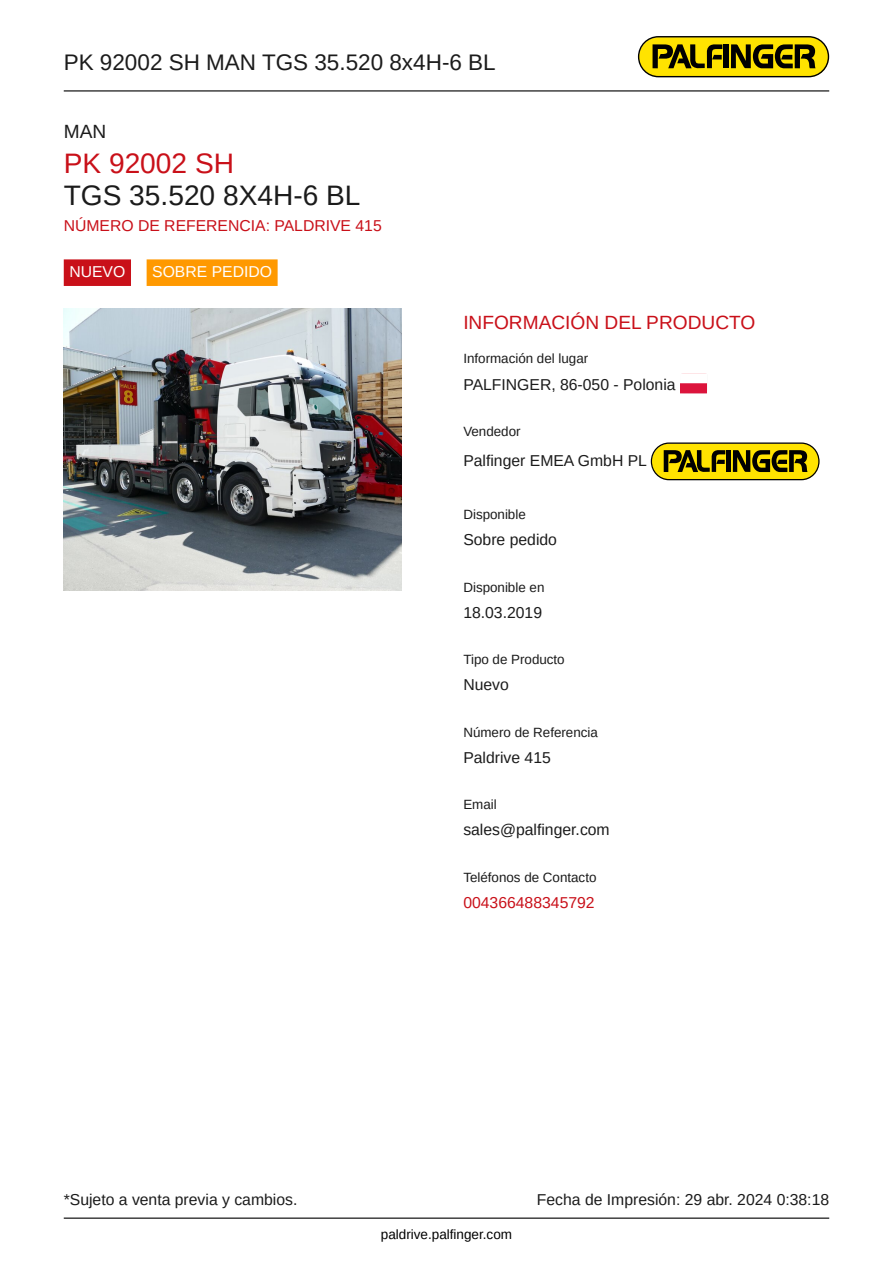
<style>
.page{position:relative;width:893px;height:1263px;background:#fff}
.page>*{position:absolute;margin:0;border:0;box-sizing:border-box;transform-origin:0 0}
.t1{font:28.2px "Arimo";color:#1b1b1b}
.t2{font:28.2px "Arimo";color:#c91019}
.t3{font:22.5px "Arimo";color:#1b1b1b}
.t4{font:19.2px "Arimo";color:#c91019}
.t5{font:19.2px "Arimo";color:#1b1b1b}
.t6{font:15.75px "Arimo";color:#1b1b1b}
.t7{font:15.75px "Arimo";color:#c91019}
.t8{font:15.75px "Arimo";color:#fff}
.t9{font:13.5px "Arimo";color:#000}
.t10{font:13.35px "Arimo";color:#1b1b1b}
</style>
<div class="page">
<hr style="left:64px;top:90px;width:765px;height:1px;background:#000">
<hr style="left:64px;top:1217px;width:765px;height:2px;background:#000">
<svg style="left:638px;top:36px;width:191px;height:41px;background:#a3930b"></svg>
<div style="left:64px;top:259px;width:67px;height:27px;background:#c91019"></div>
<div style="left:147px;top:259px;width:131px;height:27px;background:#f90"></div>
<img style="left:64px;top:309px;width:337px;height:281px">
<div style="left:680px;top:383px;width:27px;height:10px;background:#dc143c"></div>
<svg style="left:651px;top:442px;width:168px;height:38px;background:#a4940e"></svg>
<h2 class="t3" style="left:64px;top:50px;width:433px">PK 92002 SH MAN TGS 35.520 8x4H-6 BL</h2>
<p class="t5" style="left:64px;top:121px;width:44px">MAN</p>
<h1 class="t2" style="left:64px;top:148px;width:172px">PK 92002 SH</h1>
<h1 class="t1" style="left:64px;top:181px;width:298px">TGS 35.520 8X4H-6 BL</h1>
<p class="t7" style="left:64px;top:217px;width:319px">NÚMERO DE REFERENCIA: PALDRIVE 415</p>
<p class="t8" style="left:69px;top:263px;width:57px">NUEVO</p>
<p class="t8" style="left:152px;top:263px;width:121px">SOBRE PEDIDO</p>
<p class="t4" style="left:463px;top:312px;width:293px">INFORMACIÓN DEL PRODUCTO</p>
<p class="t10" style="left:463px;top:351px;width:126px">Información del lugar</p>
<p class="t6" style="left:463px;top:377px;width:214px">PALFINGER, 86-050 - Polonia</p>
<p class="t10" style="left:463px;top:424px;width:59px">Vendedor</p>
<p class="t6" style="left:463px;top:452px;width:185px">Palfinger EMEA GmbH PL</p>
<p class="t10" style="left:463px;top:508px;width:64px">Disponible</p>
<p class="t6" style="left:463px;top:532px;width:95px">Sobre pedido</p>
<p class="t10" style="left:463px;top:580px;width:83px">Disponible en</p>
<p class="t6" style="left:463px;top:604px;width:80px">18.03.2019</p>
<p class="t10" style="left:463px;top:653px;width:103px">Tipo de Producto</p>
<p class="t6" style="left:463px;top:676px;width:47px">Nuevo</p>
<p class="t10" style="left:463px;top:725px;width:136px">Número de Referencia</p>
<p class="t6" style="left:463px;top:749px;width:89px">Paldrive 415</p>
<p class="t10" style="left:463px;top:798px;width:35px">Email</p>
<p class="t6" style="left:463px;top:821px;width:148px">sales@palfinger.com</p>
<p class="t10" style="left:463px;top:870px;width:135px">Teléfonos de Contacto</p>
<p class="t7" style="left:463px;top:894px;width:133px">004366488345792</p>
<p class="t6" style="left:64px;top:1191px;width:235px">*Sujeto a venta previa y cambios.</p>
<p class="t6" style="left:537px;top:1191px;width:294px">Fecha de Impresión: 29 abr. 2024 0:38:18</p>
<p class="t9" style="left:381px;top:1227px;width:133px">paldrive.palfinger.com</p>
</div>
